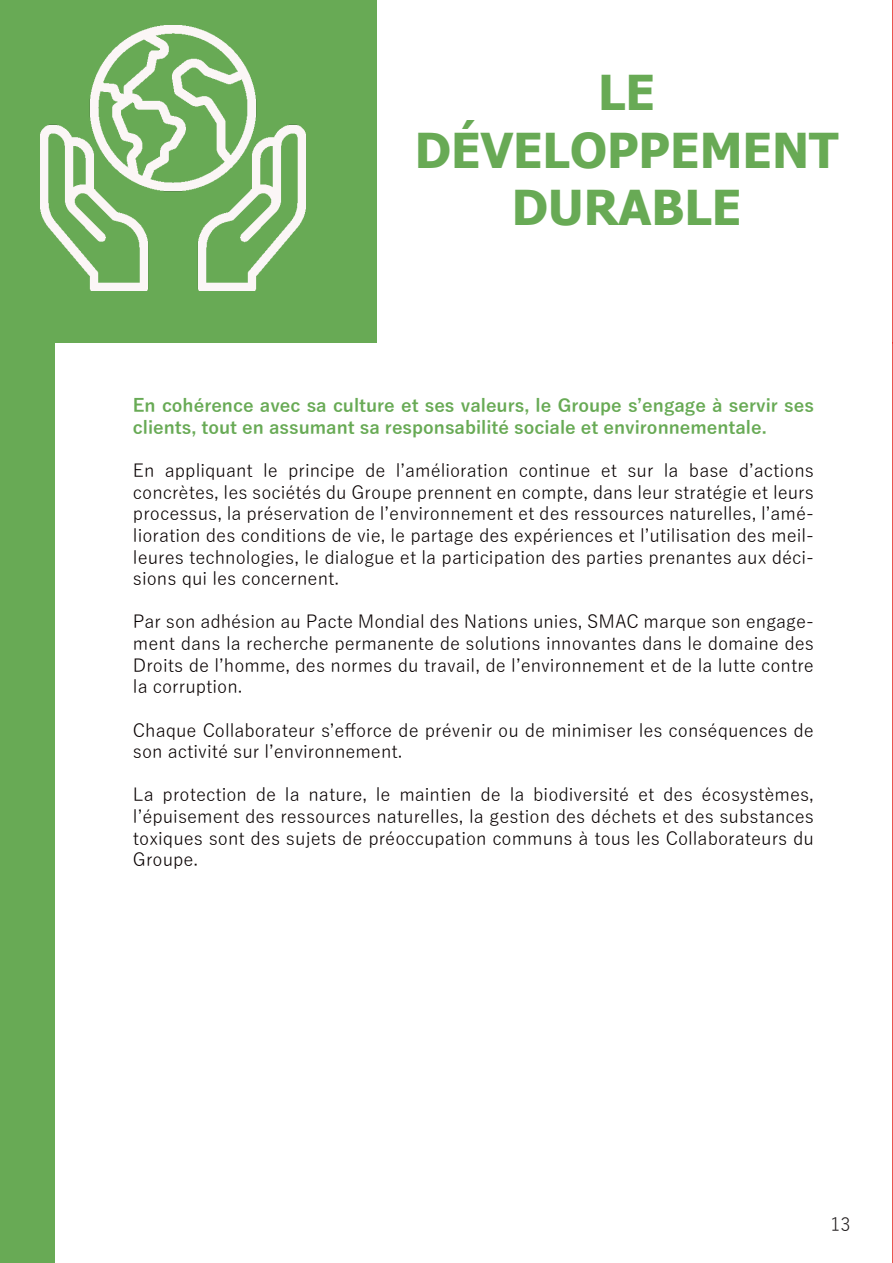
<style>
.page{position:relative;width:893px;height:1263px;background:#fff}
.page>*{position:absolute;margin:0;border:0;box-sizing:border-box;transform-origin:0 0}
.t1{font:700 48px/57.6px "Tahoma";color:#68aa55;text-align:center}
.t2{font:18px/21.6px "Yu Gothic";color:#080100;text-align:justify}
.t3{font:700 18px/21.6px "Yu Gothic";color:#68aa55}
.t4{font:18px "Yu Gothic";color:#231f20}
</style>
<div class="page">
<svg style="left:892px;top:0;width:1px;height:1263px"></svg>
<div style="left:0;top:0;width:376px;height:343px;background:#68aa55"></div>
<img style="left:40px;top:26px;width:265px;height:264px">
<div style="left:0;top:343px;width:54px;height:920px;background:#68aa55"></div>
<p class="t1" style="left:598px;top:66px;width:58px">LE</p>
<p class="t1" style="left:415px;top:123px;width:425px">DÉVELOPPEMENT<br>DURABLE</p>
<p class="t3" style="left:133px;top:395px;width:682px">En cohérence avec sa culture et ses valeurs, le Groupe s’engage à servir ses clients, tout en assumant sa responsabilité sociale et environnementale.</p>
<p class="t2" style="left:133px;top:458px;width:682px">En appliquant le principe de l’amélioration continue et sur la base d’actions concrètes, les sociétés du Groupe prennent en compte, dans leur stratégie et leurs processus, la préservation de l’environnement et des ressources naturelles, l’amé&shy;lioration des conditions de vie, le partage des expériences et l’utilisation des meil&shy;leures technologies, le dialogue et la participation des parties prenantes aux déci&shy;sions qui les concernent.</p>
<p class="t2" style="left:133px;top:609px;width:682px">Par son adhésion au Pacte Mondial des Nations unies, SMAC marque son engage&shy;ment dans la recherche permanente de solutions innovantes dans le domaine des Droits de l’homme, des normes du travail, de l’environnement et de la lutte contre la corruption.</p>
<p class="t2" style="left:133px;top:717px;width:682px">Chaque Collaborateur s’efforce de prévenir ou de minimiser les conséquences de son activité sur l’environnement.</p>
<p class="t2" style="left:133px;top:782px;width:682px">La protection de la nature, le maintien de la biodiversité et des écosystèmes, l’épuisement des ressources naturelles, la gestion des déchets et des substances toxiques sont des sujets de préoccupation communs à tous les Collaborateurs du Groupe.</p>
<p class="t4" style="left:830px;top:1208px;width:22px">13</p>
</div>
